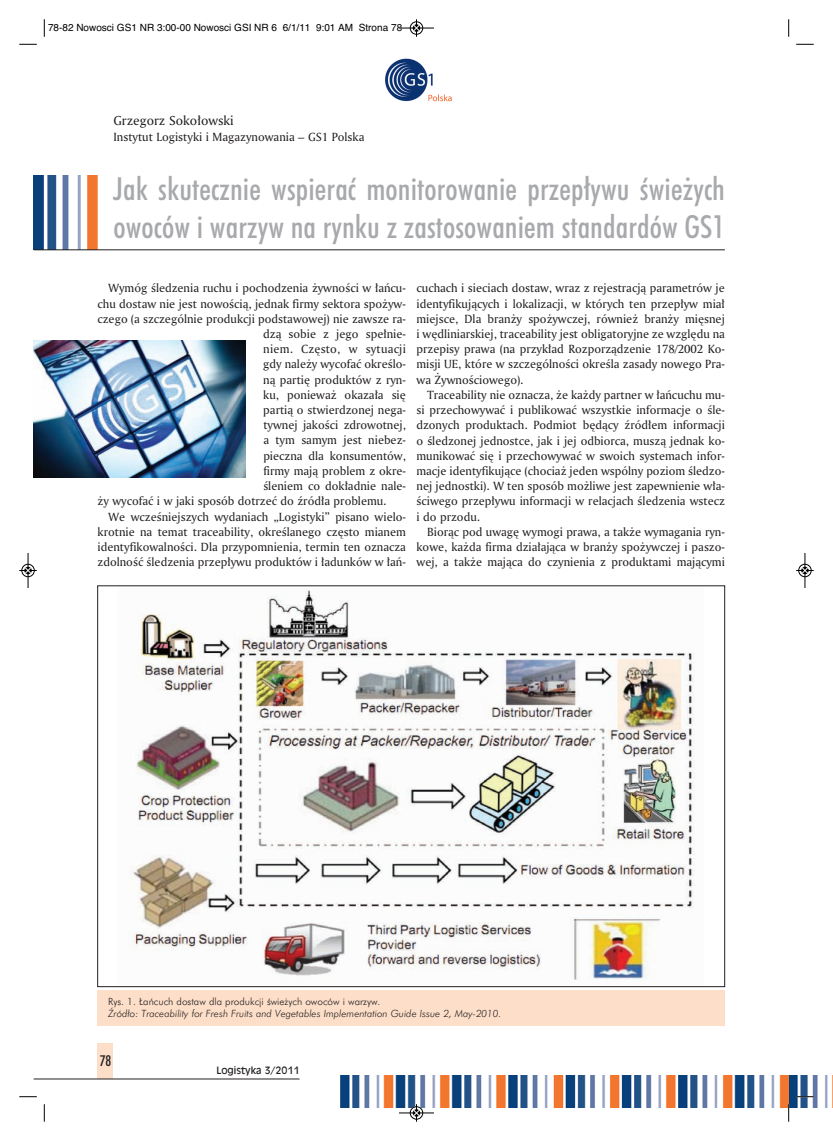
<style>
.page{position:relative;width:833px;height:1141px;background:#fff}
.page>*{position:absolute;margin:0;border:0;box-sizing:border-box;transform-origin:0 0}
.t1{font:31.88px/38.2px "Futura Md Cn EU";letter-spacing:.005em;color:#a8a9ad}
.t2{font:15px "Futura Md Cn EU";color:#231f20}
.t3{font:13.75px "Amerigo EU";color:#231f20}
.t4{font:12.5px/15.2px "Amerigo EU";color:#231f20;text-align:justify}
.t5{font:italic 10px "Futura Lt EU";color:#231f20}
.t6{font:10px "Helvetica";color:#000}
.t7{font:10px "Futura Lt EU";color:#231f20}
.t8{font:10px "Incised 901 EU";color:#231f20}
</style>
<div class="page">
<img style="left:788px;top:1075px;width:45px;height:32px">
<div style="left:97px;top:1044px;width:16px;height:35px;background:#fddfc9"></div>
<hr style="left:34px;top:1079px;width:265px;height:1px;background:#231f20">
<img style="left:385px;top:58px;width:67px;height:44px">
<svg style="left:340px;top:1075px;width:448px;height:32px"></svg>
<img style="left:34px;top:175px;width:63px;height:32px">
<img style="left:34px;top:207px;width:63px;height:7px">
<img style="left:34px;top:214px;width:63px;height:35px">
<hr style="left:34px;top:249px;width:691px;height:1px;background:#231f20">
<img style="left:129px;top:590px;width:566px;height:390px">
<div style="left:97px;top:990px;width:628px;height:36px;background:#fddfc9"></div>
<img style="left:34px;top:341px;width:212px;height:136px">
<svg style="left:44px;top:19px;width:1px;height:18px"></svg>
<svg style="left:19px;top:44px;width:18px;height:1px"></svg>
<svg style="left:788px;top:19px;width:1px;height:18px"></svg>
<svg style="left:796px;top:44px;width:17px;height:1px"></svg>
<svg style="left:44px;top:1104px;width:1px;height:18px"></svg>
<svg style="left:19px;top:1096px;width:18px;height:1px"></svg>
<svg style="left:788px;top:1104px;width:1px;height:18px"></svg>
<svg style="left:796px;top:1096px;width:17px;height:1px"></svg>
<div style="left:410px;top:21px;width:13px;height:14px;border:1px solid #fff;border-radius:50%"></div>
<hr style="left:399px;top:28px;width:35px;height:1px;background:#000">
<div style="left:410px;top:22px;width:13px;height:12px;border:1px solid #000;border-radius:50%"></div>
<svg style="left:413px;top:19px;width:7px;height:18px"></svg>
<div style="left:410px;top:1106px;width:13px;height:14px;border:1px solid #fff;border-radius:50%"></div>
<hr style="left:399px;top:1113px;width:35px;height:1px;background:#000">
<div style="left:410px;top:1106px;width:13px;height:13px;border:1px solid #000;border-radius:50%"></div>
<svg style="left:413px;top:1104px;width:7px;height:18px"></svg>
<div style="left:21px;top:564px;width:14px;height:13px;border:1px solid #fff;border-radius:50%"></div>
<hr style="left:28px;top:553px;width:1px;height:35px;background:#000">
<div style="left:22px;top:564px;width:12px;height:13px;border:1px solid #000;border-radius:50%"></div>
<svg style="left:19px;top:567px;width:18px;height:7px"></svg>
<hr style="left:804px;top:553px;width:1px;height:35px;background:#000">
<div style="left:798px;top:564px;width:13px;height:13px;border:1px solid #000;border-radius:50%"></div>
<svg style="left:796px;top:567px;width:17px;height:7px"></svg>
<p class="t6" style="left:48px;top:23px;width:356px">78-82 Nowosci GS1 NR 3:00-00 Nowosci GSI NR 6 6/1/11 9:01 AM Strona 78</p>
<p class="t3" style="left:113px;top:115px;width:122px">Grze gorz So ko łow ski</p>
<p class="t4" style="left:113px;top:130px;width:252px">In sty tut Lo gi sty ki i Ma ga zy no wa nia – GS1 Pol ska</p>
<h1 class="t1" style="left:113px;top:171px;width:613px">Jak sku tecz nie wspie rać mo ni to ro wa nie prze pły wu świe żych owo ców i wa rzyw na ryn ku z za sto so wa niem stan dar dów GS1</h1>
<p class="t4" style="left:108px;top:282px;width:299px">Wy móg śle dze nia ru chu i po cho dze nia żyw no ści w łań cu -</p>
<p class="t4" style="left:97px;top:297px;width:310px">chu do staw nie jest no wo ścią, jed nak fir my sek to ra spo żyw -</p>
<p class="t4" style="left:97px;top:312px;width:310px">cze go (a szcze gól nie pro duk cji pod sta wo wej) nie za wsze ra -</p>
<p class="t4" style="left:263px;top:327px;width:144px">dzą so bie z je go speł nie -</p>
<p class="t4" style="left:263px;top:342px;width:144px">niem. Czę sto, w sy tu acji</p>
<p class="t4" style="left:263px;top:358px;width:144px">gdy na le ży wy co fać okre ślo -</p>
<p class="t4" style="left:263px;top:373px;width:144px">ną par tię pro duk tów z ryn -</p>
<p class="t4" style="left:263px;top:388px;width:144px">ku, po nie waż oka za ła się</p>
<p class="t4" style="left:263px;top:403px;width:144px">par tią o stwier dzo nej ne ga -</p>
<p class="t4" style="left:263px;top:418px;width:144px">tyw nej ja ko ści zdro wot nej,</p>
<p class="t4" style="left:263px;top:434px;width:144px">a tym sa mym jest nie bez -</p>
<p class="t4" style="left:263px;top:449px;width:144px">piecz na dla kon su men tów,</p>
<p class="t4" style="left:263px;top:464px;width:144px">fir my ma ją pro blem z okre -</p>
<p class="t4" style="left:263px;top:479px;width:144px">śle niem co do kład nie na le -</p>
<p class="t4" style="left:98px;top:495px;width:290px">ży wy co fać i w ja ki spo sób do trzeć do źró dła pro ble mu.</p>
<p class="t4" style="left:108px;top:510px;width:299px">We wcze śniej szych wy da niach „Lo gi sty ki” pi sa no wie lo -</p>
<p class="t4" style="left:98px;top:525px;width:310px">krot nie na te mat tra ce abi li ty, okre śla ne go czę sto mia nem</p>
<p class="t4" style="left:98px;top:540px;width:310px">iden ty fi ko wal no ści. Dla przy po mnie nia, ter min ten ozna cza</p>
<p class="t4" style="left:98px;top:555px;width:310px">zdol ność śle dze nia prze pły wu pro duk tów i ła dun ków w łań -</p>
<p class="t4" style="left:416px;top:282px;width:310px">cu chach i sie ciach do staw, wraz z re je stra cją pa ra me trów je iden ty fi ku ją cych i lo ka li za cji, w któ rych ten prze pływ miał miej sce, Dla bran ży spo żyw czej, rów nież bran ży mię snej i wę dli niar skiej, tra ce abi li ty jest ob li ga to ryj ne ze wzglę du na prze pi sy pra wa (na przy kład Roz po rzą dze nie 178/2002 Ko - mi sji UE, któ re w szcze gól no ści okre śla za sa dy no we go Pra - wa Żyw no ścio we go).</p>
<p class="t4" style="left:416px;top:388px;width:310px;text-indent:11px">Tra ce abi li ty nie ozna cza, że każ dy part ner w łań cu chu mu - si prze cho wy wać i pu bli ko wać wszyst kie in for ma cje o śle - dzo nych pro duk tach. Pod miot bę dą cy źró dłem in for ma cji o śle dzo nej jed no st ce, jak i jej od bior ca, mu szą jed nak ko - mu ni ko wać się i prze cho wy wać w swo ich sys te mach in for - ma cje iden ty fi ku ją ce (cho ciaż je den wspól ny po ziom śle dzo - nej jed nost ki). W ten spo sób moż li we jest za pew nie nie wła - ści we go prze pły wu in for ma cji w re la cjach śle dze nia wstecz i do przo du.</p>
<p class="t4" style="left:416px;top:525px;width:310px;text-indent:11px">Bio rąc pod uwa gę wy mo gi pra wa, a tak że wy ma ga nia ryn - ko we, każ da fir ma dzia ła ją ca w bran ży spo żyw czej i pa szo - wej, a tak że ma ją ca do czy nie nia z pro duk ta mi ma ją cy mi</p>
<p class="t7" style="left:108px;top:995px;width:274px">Rys. 1. Łań cuch do staw dla pro duk cji świe żych owo ców i wa rzyw.</p>
<p class="t5" style="left:108px;top:1009px;width:394px">Źró dło: Tra ce abi li ty for Fresh Fru its and Ve ge ta bles Im ple men ta tion Gu ide Is sue 2, May -2010.</p>
<p class="t2" style="left:100px;top:1054px;width:13px">78</p>
<p class="t8" style="left:216px;top:1064px;width:84px">Logistyka 3/2011</p>
</div>
